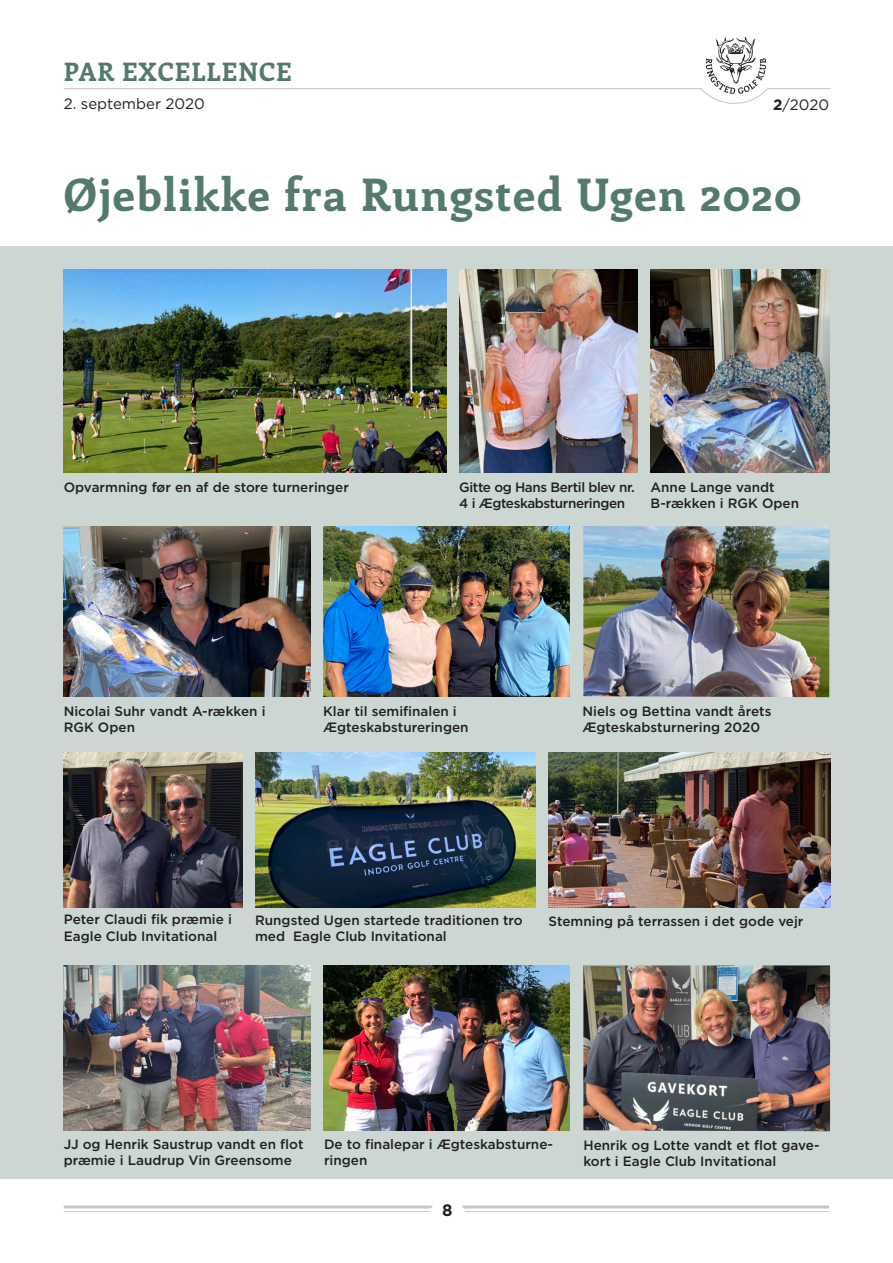
<style>
.page{position:relative;width:893px;height:1263px;background:#fff}
.page>*{position:absolute;margin:0;border:0;box-sizing:border-box;transform-origin:0 0}
.t1{font:700 45px "Enriqueta";letter-spacing:.04em;color:#547a6d}
.t2{font:700 25.5px "Enriqueta";letter-spacing:.04em;color:#547a6d}
.t3{font:700 16.5px "Gotham";color:#231f20}
.t4{font:15px "Gotham";color:#231f20}
.Mellemrubrik{font:500 13.5px/16.5px "Gotham";color:#231f20}
.Mellemrubrik-2{font:500 13.5px/16.5px "Gotham";letter-spacing:-.03em;color:#231f20}
.s1{font-weight:700}
</style>
<div class="page">
<div style="left:0;top:246px;width:893px;height:932px;background:#ccd7d3"></div>
<hr style="left:64px;top:1211px;width:765px;height:1px;background:#c5c5c6">
<hr style="left:64px;top:1205px;width:765px;height:3px;background:#c5c5c6">
<div style="left:429px;top:1198px;width:36px;height:35px;background:#fff;border-radius:50%"></div>
<svg style="left:63px;top:37px;width:768px;height:67px"></svg>
<img style="left:651px;top:270px;width:178px;height:202px">
<img style="left:255px;top:752px;width:281px;height:155px">
<img style="left:459px;top:270px;width:179px;height:202px">
<img style="left:64px;top:752px;width:178px;height:155px">
<img style="left:64px;top:270px;width:382px;height:202px">
<img style="left:549px;top:752px;width:281px;height:155px">
<img style="left:323px;top:526px;width:247px;height:170px">
<img style="left:323px;top:965px;width:247px;height:165px">
<img style="left:583px;top:526px;width:246px;height:171px">
<img style="left:583px;top:965px;width:247px;height:166px">
<img style="left:64px;top:526px;width:246px;height:170px">
<img style="left:64px;top:965px;width:246px;height:165px">
<p class="t2" style="left:64px;top:54px;width:230px">PAR EXCELLENCE</p>
<p class="t4" style="left:64px;top:95px;width:143px">2. september 2020</p>
<p class="t4" style="left:773px;top:96px;width:57px"><span class="s1">2</span>/2020</p>
<p class="t1" style="left:64px;top:164px;width:739px">Øjeblikke fra Rungsted Ugen 2020</p>
<p class="Mellemrubrik" style="left:64px;top:478px;width:287px">Opvarmning før en af de store turneringer</p>
<p class="Mellemrubrik-2" style="left:459px;top:478px;width:177px">Gitte og Hans Bertil blev nr.<br>4 i Ægteskabsturneringen</p>
<p class="Mellemrubrik" style="left:651px;top:478px;width:126px">Anne Lange vandt</p>
<p class="Mellemrubrik" style="left:651px;top:495px;width:150px">B-rækken i RGK Open</p>
<p class="Mellemrubrik" style="left:64px;top:703px;width:203px">Nicolai Suhr vandt A-rækken i</p>
<p class="Mellemrubrik" style="left:64px;top:719px;width:73px">RGK Open</p>
<p class="Mellemrubrik" style="left:323px;top:703px;width:135px">Klar til semifinalen i</p>
<p class="Mellemrubrik" style="left:323px;top:719px;width:147px">Ægteskabstureringen</p>
<p class="Mellemrubrik" style="left:583px;top:703px;width:190px">Niels og Bettina vandt årets</p>
<p class="Mellemrubrik" style="left:583px;top:719px;width:179px">Ægteskabsturnering 2020</p>
<p class="Mellemrubrik" style="left:64px;top:911px;width:170px">Peter Claudi fik præmie i</p>
<p class="Mellemrubrik" style="left:549px;top:913px;width:256px">Stemning på terrassen i det gode vejr</p>
<p class="Mellemrubrik" style="left:64px;top:928px;width:155px">Eagle Club Invitational</p>
<p class="Mellemrubrik" style="left:255px;top:912px;width:269px">Rungsted Ugen startede traditionen tro med Eagle Club Invitational</p>
<p class="Mellemrubrik" style="left:64px;top:1135px;width:241px">JJ og Henrik Saustrup vandt en flot præmie i Laudrup Vin Greensome</p>
<p class="Mellemrubrik" style="left:324px;top:1135px;width:230px">De to finalepar i Ægteskabsturne&shy;ringen</p>
<p class="t3" style="left:442px;top:1199px;width:12px">8</p>
<p class="Mellemrubrik" style="left:583px;top:1136px;width:238px">Henrik og Lotte vandt et flot gave&shy;kort i Eagle Club Invitational</p>
</div>
